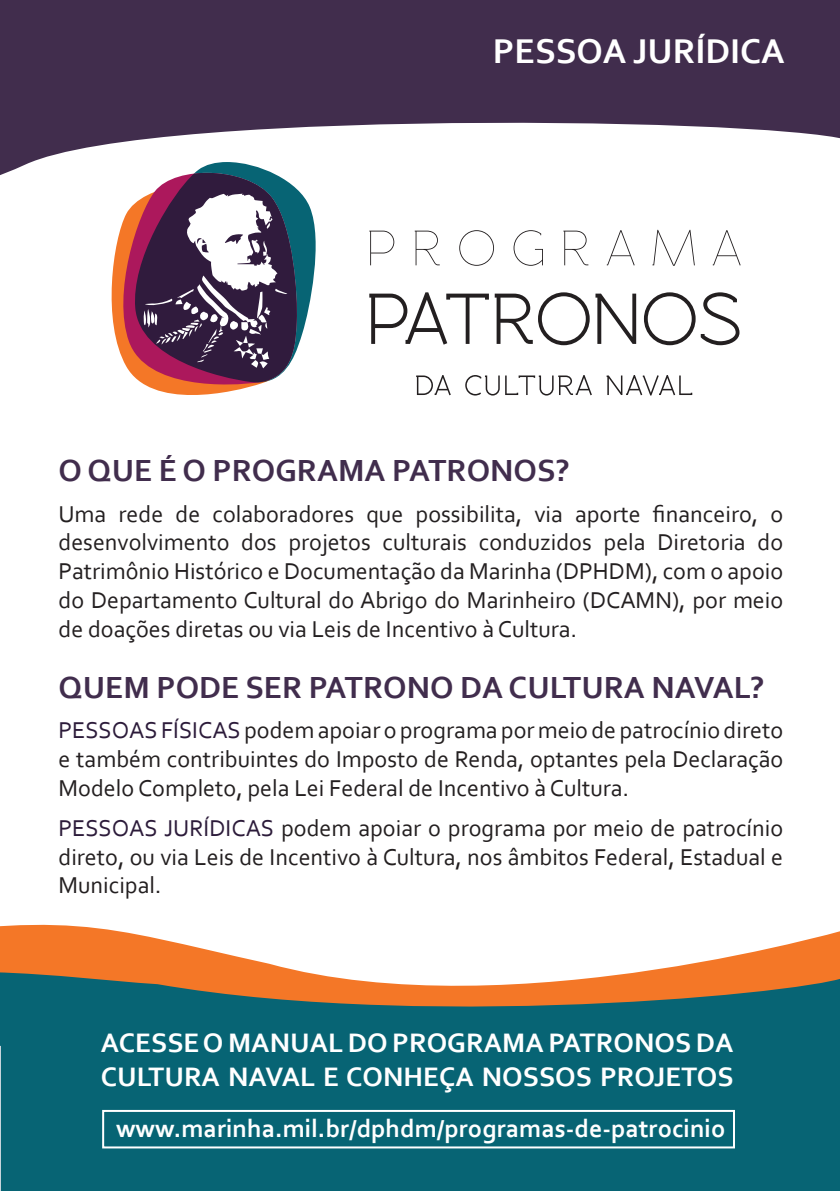
<style>
.page{position:relative;width:840px;height:1191px;background:#fff}
.page>*{position:absolute;margin:0;border:0;box-sizing:border-box;transform-origin:0 0}
.t1{font:700 36px "Corbel";color:#fff}
.t2{font:700 32px "Corbel";color:#412d4d}
.t3{font:700 28px/33.6px "Corbel";color:#fff}
.t4{font:700 26px "Corbel";color:#fff}
.t5{font:24px/28.8px "Corbel";color:#231f20;text-align:justify}
.s1{color:#2c1b3a}
</style>
<div class="page">
<svg style="left:0;top:924px;width:839px;height:33px"></svg>
<svg style="left:0;top:957px;width:839px;height:46px;fill:#f47727"></svg>
<div style="left:0;top:1003px;width:839px;height:188px;background:#076474"></div>
<div style="left:1px;top:1027px;width:838px;height:164px;background:#076474"></div>
<svg style="left:0;top:0;width:839px;height:266px;fill:#412d4d"></svg>
<svg style="left:101px;top:174px;width:140px;height:221px"></svg>
<svg style="left:112px;top:164px;width:153px;height:225px"></svg>
<img style="left:194px;top:162px;width:129px;height:187px">
<svg style="left:131px;top:173px;width:166px;height:209px"></svg>
<svg style="left:416px;top:375px;width:276px;height:20px"></svg>
<svg style="left:369px;top:292px;width:370px;height:53px"></svg>
<svg style="left:369px;top:230px;width:371px;height:36px"></svg>
<div style="left:102px;top:1110px;width:632px;height:38px;border:2px solid #fff"></div>
<h1 class="t1" style="left:492px;top:29px;width:293px">PESSOA JURÍDICA</h1>
<h2 class="t2" style="left:58px;top:451px;width:512px">O QUE É O PROGRAMA PATRONOS?</h2>
<p class="t5" style="left:58px;top:498px;width:726px">Uma rede de colaboradores que possibilita, via aporte financeiro, o desenvolvimento dos projetos culturais conduzidos pela Diretoria do Patrimônio Histórico e Documentação da Marinha (DPHDM), com o apoio do Departamento Cultural do Abrigo do Marinheiro (DCAMN), por meio de doações diretas ou via Leis de Incentivo à Cultura.</p>
<h2 class="t2" style="left:58px;top:667px;width:707px">QUEM PODE SER PATRONO DA CULTURA NAVAL?</h2>
<p class="t5" style="left:58px;top:715px;width:725px"><span class="s1">PESSOAS FÍSICAS</span>podem apoiar o programa por meio de patrocínio direto e também contribuintes do Imposto de Renda, optantes pela Declaração Modelo Completo, pela Lei Federal de Incentivo à Cultura.</p>
<p class="t5" style="left:58px;top:813px;width:725px"><span class="s1">PESSOAS JURÍDICAS</span> podem apoiar o programa por meio de patrocínio direto, ou via Leis de Incentivo à Cultura, nos âmbitos Federal, Estadual e Municipal.</p>
<p class="t3" style="left:101px;top:1025px;width:634px">ACESSE O MANUAL DO PROGRAMA PATRONOS DA<br>CULTURA NAVAL E CONHEÇA NOSSOS PROJETOS</p>
<p class="t4" style="left:116px;top:1112px;width:610px">www.marinha.mil.br/dphdm/programas-de-patrocinio</p>
</div>
